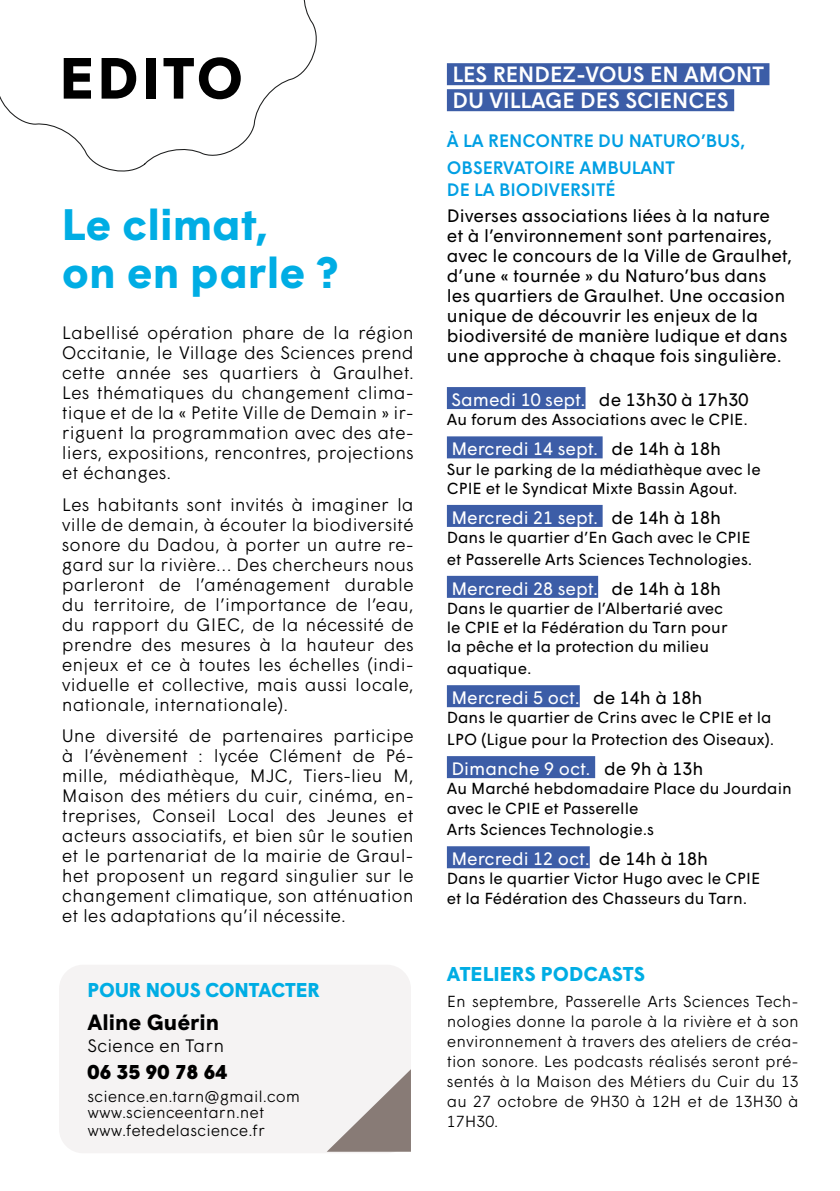
<style>
.page{position:relative;width:840px;height:1191px;background:#fff}
.page>*{position:absolute;margin:0;border:0;box-sizing:border-box;transform-origin:0 0}
.t1{font:700 58px "Wigrum";letter-spacing:.05em;color:#000}
.t2{font:700 44px/48px "Wigrum";color:#00ade4}
.t3{font:500 22px/26px "Wigrum";color:#fff}
.t4{font:700 22px "Wigrum";color:#000}
.t5{font:700 20px "Wigrum";letter-spacing:-.01em;color:#00ade4}
.t6{font:900 20px "Wigrum";color:#000}
.t7{font:300 18px/20px "Wigrum";color:#000;text-align:justify}
.t8{font:18px/20px "Wigrum";color:#000}
.t9{font:18px "Wigrum";color:#fff}
.t10{font:500 18px/27.2px "Wigrum";color:#009fe3}
.t11{font:16px/19.2px "Wigrum";color:#000}
.t12{font:300 16px/20px "Wigrum";color:#000;text-align:justify}
.s1{color:#000}
</style>
<div class="page">
<div style="left:446px;top:63px;width:323px;height:22px;background:#3c5da7"></div>
<div style="left:446px;top:89px;width:287px;height:22px;background:#3c5da7"></div>
<div style="left:446px;top:387px;width:139px;height:22px;background:#3c5da7"></div>
<div style="left:446px;top:436px;width:156px;height:22px;background:#3c5da7"></div>
<div style="left:446px;top:505px;width:156px;height:22px;background:#3c5da7"></div>
<div style="left:446px;top:576px;width:151px;height:22px;background:#3c5da7"></div>
<div style="left:446px;top:685px;width:133px;height:22px;background:#3c5da7"></div>
<div style="left:446px;top:756px;width:149px;height:22px;background:#3c5da7"></div>
<div style="left:446px;top:846px;width:143px;height:22px;background:#3c5da7"></div>
<div style="left:59px;top:964px;width:352px;height:189px;background:#f5f3f3;border-radius:24px"></div>
<svg style="left:327px;top:1069px;width:84px;height:82px"></svg>
<svg style="left:0;top:0;width:317px;height:172px"></svg>
<h1 class="t1" style="left:59px;top:34px;width:185px">EDITO</h1>
<p class="t3" style="left:452px;top:60px;width:313px">LES RENDEZ-VOUS EN AMONT<br>DU VILLAGE DES SCIENCES</p>
<p class="t10" style="left:446px;top:126px;width:299px">À LA RENCONTRE DU NATURO’BUS,<br>OBSERVATOIRE AMBULANT</p>
<p class="t10" style="left:446px;top:175px;width:170px">DE LA BIODIVERSITÉ</p>
<p class="t8" style="left:446px;top:204px;width:347px">Diverses associations liées à la nature<br>et à l’environnement sont partenaires, avec le concours de la Ville de Graulhet, d’une « tournée » du Naturo’bus dans les quartiers de Graulhet. Une occasion unique de découvrir les enjeux de la biodiversité de manière ludique et dans une approche à chaque fois singulière.</p>
<p class="t9" style="left:451px;top:386px;width:298px">Samedi 10 sept. <span class="s1">de 13h30 à 17h30</span></p>
<p class="t11" style="left:446px;top:409px;width:302px">Au forum des Associations avec le CPIE.</p>
<p class="t9" style="left:451px;top:435px;width:271px">Mercredi 14 sept. <span class="s1">de 14h à 18h</span></p>
<p class="t11" style="left:446px;top:458px;width:315px">Sur le parking de la médiathèque avec le<br>CPIE et le Syndicat Mixte Bassin Agout.</p>
<p class="t9" style="left:451px;top:504px;width:271px">Mercredi 21 sept. <span class="s1">de 14h à 18h</span></p>
<p class="t11" style="left:446px;top:525px;width:307px;line-height:21.6px">Dans le quartier d’En Gach avec le CPIE et Passerelle Arts Sciences Technologies.</p>
<p class="t9" style="left:451px;top:575px;width:271px">Mercredi 28 sept. <span class="s1">de 14h à 18h</span></p>
<p class="t11" style="left:446px;top:597px;width:282px">Dans le quartier de l’Albertarié avec le CPIE et la Fédération du Tarn pour la pêche et la protection du milieu</p>
<p class="t11" style="left:446px;top:657px;width:86px">aquatique.</p>
<p class="t9" style="left:451px;top:684px;width:252px">Mercredi 5 oct. <span class="s1">de 14h à 18h</span></p>
<p class="t11" style="left:446px;top:706px;width:329px;line-height:21.6px">Dans le quartier de Crins avec le CPIE et la<br>LPO (Ligue pour la Protection des Oiseaux).</p>
<p class="t9" style="left:451px;top:755px;width:253px">Dimanche 9 oct. <span class="s1">de 9h à 13h</span></p>
<p class="t11" style="left:446px;top:778px;width:346px">Au Marché hebdomadaire Place du Jourdain avec le CPIE et Passerelle</p>
<p class="t11" style="left:446px;top:818px;width:208px">Arts Sciences Technologie.s</p>
<p class="t9" style="left:451px;top:845px;width:258px">Mercredi 12 oct. <span class="s1">de 14h à 18h</span></p>
<p class="t11" style="left:446px;top:868px;width:314px">Dans le quartier Victor Hugo avec le CPIE et la Fédération des Chasseurs du Tarn.</p>
<h2 class="t2" style="left:62px;top:197px;width:278px">Le climat,<br>on en parle ?</h2>
<p class="t7" style="left:62px;top:322px;width:353px">Labellisé opération phare de la région Occitanie, le Village des Sciences prend cette année ses quartiers à Graulhet.<br>Les thématiques du changement clima&shy;tique et de la « Petite Ville de Demain » ir&shy;riguent la programmation avec des ate&shy;liers, expositions, rencontres, projections et échanges.</p>
<p class="t7" style="left:62px;top:493px;width:353px">Les habitants sont invités à imaginer la ville de demain, à écouter la biodiversité sonore du Dadou, à porter un autre re&shy;gard sur la rivière… Des chercheurs nous parleront de l’aménagement durable du territoire, de l’importance de l’eau, du rapport du GIEC, de la nécessité de prendre des mesures à la hauteur des enjeux et ce à toutes les échelles (indi&shy;viduelle et collective, mais aussi locale, nationale, internationale).</p>
<p class="t7" style="left:62px;top:724px;width:353px">Une diversité de partenaires participe à l’évènement : lycée Clément de Pé&shy;mille, médiathèque, MJC, Tiers-lieu M, Maison des métiers du cuir, cinéma, en&shy;treprises, Conseil Local des Jeunes et acteurs associatifs, et bien sûr le soutien et le partenariat de la mairie de Graul&shy;het proposent un regard singulier sur le changement climatique, son atténuation et les adaptations qu’il nécessite.</p>
<p class="t5" style="left:87px;top:975px;width:234px">POUR NOUS CONTACTER</p>
<p class="t4" style="left:87px;top:1006px;width:133px">Aline Guérin</p>
<p class="t7" style="left:87px;top:1034px;width:138px">Science en Tarn</p>
<p class="t6" style="left:87px;top:1056px;width:141px">06 35 90 78 64</p>
<p class="t12" style="left:87px;top:1087px;width:214px;line-height:16px">science.en.tarn@gmail.com www.scienceentarn.net</p>
<p class="t12" style="left:87px;top:1119px;width:179px">www.fetedelascience.fr</p>
<p class="t5" style="left:446px;top:959px;width:199px">ATELIERS PODCASTS</p>
<p class="t12" style="left:446px;top:990px;width:353px">En septembre, Passerelle Arts Sciences Tech&shy;nologies donne la parole à la rivière et à son environnement à travers des ateliers de créa&shy;tion sonore. Les podcasts réalisés seront pré&shy;sentés à la Maison des Métiers du Cuir du 13 au 27 octobre de 9H30 à 12H et de 13H30 à 17H30.</p>
</div>
